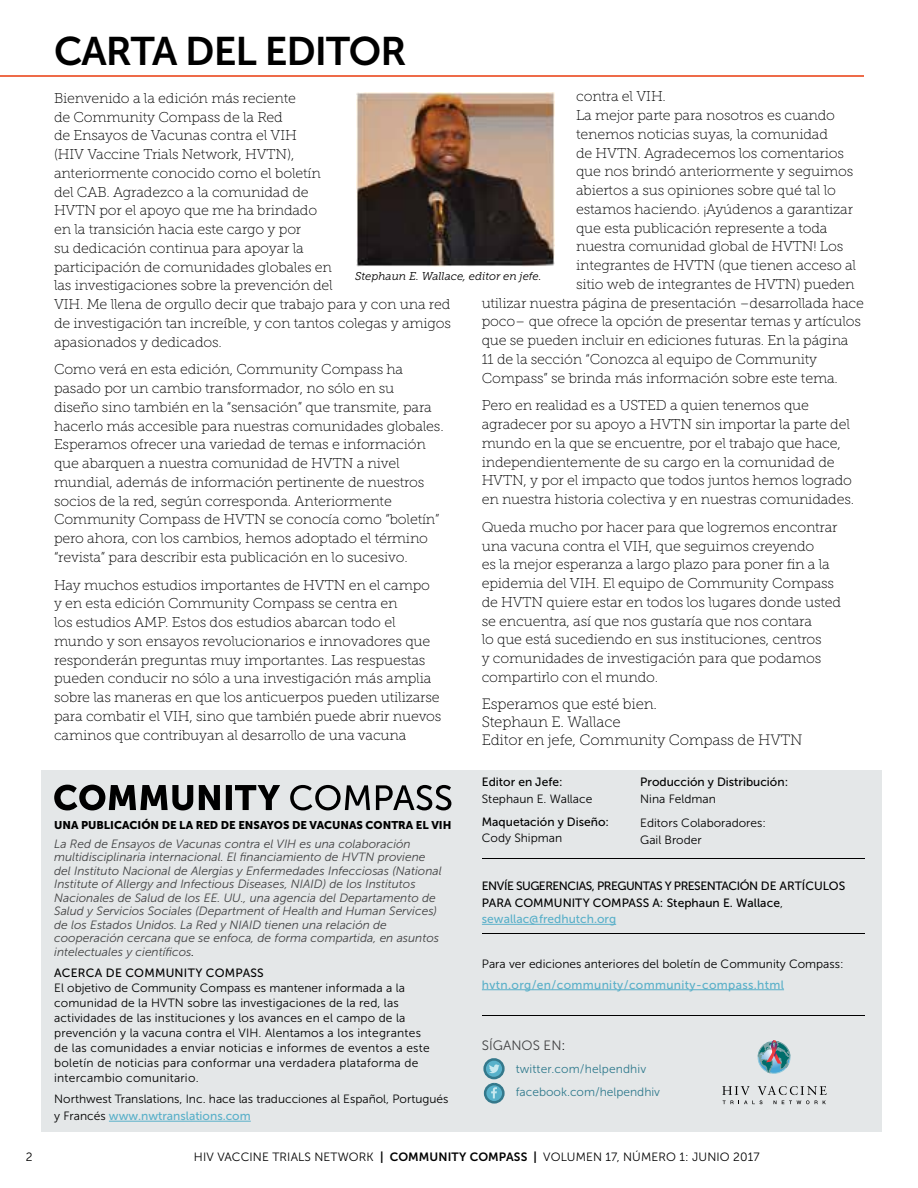
<style>
.page{position:relative;width:918px;height:1188px;background:#fff}
.page>*{position:absolute;margin:0;border:0;box-sizing:border-box;transform-origin:0 0}
.t1{font:39.75px "Museo Sans 700";letter-spacing:-.025em;color:#000}
.t2{font:15px/18px "Museo Slab 100";letter-spacing:-.01em;color:#000}
.t3{font:14.25px/18.8px "Museo Slab 100";letter-spacing:-.01em;color:#000}
.t4{font:13.5px "Museo Sans 300";color:#414142}
.t5{font:12px/15px "Museo Sans 300";letter-spacing:.01em;color:#000}
.t6{font:italic 12px/13.5px "Museo Sans 300";color:#414142}
.t7{font:12px/16.5px "Museo Sans 500";color:#000}
.t8{font:12px/23.1px "Museo Sans 300";color:#307a8d}
.t9{font:12px "Museo Sans 500";letter-spacing:.03em;color:#5ab0c9}
.t10{font:12px "Museo Sans 500";color:#5ab0c9}
.t11{font:12px "Museo Sans 500";letter-spacing:.02em;color:#000}
.t12{font:11.25px "Museo Sans 900";color:#000}
.t13{font:italic 11.25px "Museo Slab 300";color:#000}
.s1{color:#000}
.s2{font-family:"Museo Sans 300";color:#000}
.s3{font-family:"Museo Sans 300"}
.s4{color:#5ab0c9}
.s5{font-family:"Museo Sans 700"}
</style>
<div class="page">
<div style="left:41px;top:770px;width:841px;height:361px;background:#e4e7e8"></div>
<svg style="left:722px;top:1086px;width:105px;height:18px"></svg>
<svg style="left:758px;top:1040px;width:32px;height:33px"></svg>
<hr style="left:0;top:75px;width:864px;height:1px;background:#ee6b49">
<svg style="left:483px;top:1058px;width:22px;height:21px"></svg>
<svg style="left:489px;top:1064px;width:11px;height:9px"></svg>
<div style="left:484px;top:1083px;width:21px;height:21px;background:#58b1ca;border:3px solid #34788b;border-radius:50%"></div>
<svg style="left:491px;top:1087px;width:6px;height:11px"></svg>
<hr style="left:109px;top:1121px;width:142px;height:1px;background:#5ab0c9">
<hr style="left:482px;top:924px;width:134px;height:1px;background:#5ab0c9">
<img style="left:356px;top:92px;width:198px;height:174px">
<hr style="left:482px;top:989px;width:302px;height:1px;background:#5ab0c9">
<svg style="left:54px;top:785px;width:397px;height:25px"></svg>
<h1 class="t1" style="left:54px;top:30px;width:354px">CARTA DEL EDITOR</h1>
<p class="t3" style="left:576px;top:87px;width:91px">contra el VIH.</p>
<p class="t3" style="left:576px;top:106px;width:260px">La mejor parte para nosotros es cuando</p>
<p class="t3" style="left:576px;top:125px;width:253px">tenemos noticias suyas, la comunidad</p>
<p class="t3" style="left:576px;top:143px;width:269px">de HVTN. Agradecemos los comentarios</p>
<p class="t3" style="left:576px;top:162px;width:279px">que nos brindó anteriormente y seguimos</p>
<p class="t3" style="left:576px;top:181px;width:261px">abiertos a sus opiniones sobre qué tal lo</p>
<p class="t3" style="left:576px;top:200px;width:278px">estamos haciendo. ¡Ayúdenos a garantizar</p>
<p class="t3" style="left:576px;top:218px;width:253px">que esta publicación represente a toda</p>
<p class="t3" style="left:576px;top:237px;width:269px">nuestra comunidad global de HVTN! Los</p>
<p class="t3" style="left:576px;top:256px;width:282px">integrantes de HVTN (que tienen acceso al</p>
<p class="t3" style="left:576px;top:275px;width:280px">sitio web de integrantes de HVTN) pueden</p>
<p class="t3" style="left:482px;top:293px;width:384px">utilizar nuestra página de presentación –desarrollada hace</p>
<p class="t3" style="left:482px;top:312px;width:381px">poco– que ofrece la opción de presentar temas y artículos</p>
<p class="t3" style="left:482px;top:331px;width:368px">que se pueden incluir en ediciones futuras. En la página</p>
<p class="t3" style="left:482px;top:350px;width:337px">11 de la sección “Conozca al equipo de Community</p>
<p class="t3" style="left:482px;top:368px;width:358px">Compass” se brinda más información sobre este tema.</p>
<p class="t3" style="left:482px;top:396px;width:374px">Pero en realidad es a USTED a quien tenemos que agradecer por su apoyo a HVTN sin importar la parte del mundo en la que se encuentre, por el trabajo que hace, independientemente de su cargo en la comunidad de HVTN, y por el impacto que todos juntos hemos logrado en nuestra historia colectiva y en nuestras comunidades.</p>
<p class="t3" style="left:482px;top:518px;width:361px">Queda mucho por hacer para que logremos encontrar una vacuna contra el VIH, que seguimos creyendo<br>es la mejor esperanza a largo plazo para poner fin a la epidemia del VIH. El equipo de Community Compass de HVTN quiere estar en todos los lugares donde usted se encuentra, así que nos gustaría que nos contara<br>lo que está sucediendo en sus instituciones, centros<br>y comunidades de investigación para que podamos compartirlo con el mundo.</p>
<p class="t2" style="left:482px;top:695px;width:322px">Esperamos que esté bien.<br>Stephaun E. Wallace<br>Editor en jefe, Community Compass de HVTN</p>
<p class="t3" style="left:54px;top:89px;width:399px">Bienvenido a la edición más reciente<br>de Community Compass de la Red<br>de Ensayos de Vacunas contra el VIH<br>(HIV Vaccine Trials Network, HVTN),<br>anteriormente conocido como el boletín<br>del CAB. Agradezco a la comunidad de<br>HVTN por el apoyo que me ha brindado<br>en la transición hacia este cargo y por<br>su dedicación continua para apoyar la<br>participación de comunidades globales en<br>las investigaciones sobre la prevención del<br>VIH. Me llena de orgullo decir que trabajo para y con una red de investigación tan increíble, y con tantos colegas y amigos apasionados y dedicados.</p>
<p class="t3" style="left:54px;top:360px;width:391px">Como verá en esta edición, Community Compass ha pasado por un cambio transformador, no sólo en su<br>diseño sino también en la “sensación” que transmite, para hacerlo más accesible para nuestras comunidades globales.<br>Esperamos ofrecer una variedad de temas e información que abarquen a nuestra comunidad de HVTN a nivel mundial, además de información pertinente de nuestros socios de la red, según corresponda. Anteriormente Community Compass de HVTN se conocía como “boletín” pero ahora, con los cambios, hemos adoptado el término “revista” para describir esta publicación en lo sucesivo.</p>
<p class="t3" style="left:54px;top:575px;width:389px">Hay muchos estudios importantes de HVTN en el campo y en esta edición Community Compass se centra en<br>los estudios AMP. Estos dos estudios abarcan todo el mundo y son ensayos revolucionarios e innovadores que responderán preguntas muy importantes. Las respuestas pueden conducir no sólo a una investigación más amplia sobre las maneras en que los anticuerpos pueden utilizarse para combatir el VIH, sino que también puede abrir nuevos caminos que contribuyan al desarrollo de una vacuna</p>
<p class="t13" style="left:355px;top:270px;width:188px">Stephaun E. Wallace, editor en jefe.</p>
<p class="t12" style="left:54px;top:819px;width:399px">UNA PUBLICACIÓN DE LA RED DE ENSAYOS DE VACUNAS CONTRA EL VIH</p>
<p class="t6" style="left:54px;top:837px;width:389px">La Red de Ensayos de Vacunas contra el VIH es una colaboración multidisciplinaria internacional. El financiamiento de HVTN proviene del Instituto Nacional de Alergias y Enfermedades Infecciosas (National Institute of Allergy and Infectious Diseases, NIAID) de los Institutos Nacionales de Salud de los EE. UU., una agencia del Departamento de Salud y Servicios Sociales (Department of Health and Human Services) de los Estados Unidos. La Red y NIAID tienen una relación de cooperación cercana que se enfoca, de forma compartida, en asuntos intelectuales y científicos<span class="s1">.</span></p>
<p class="t11" style="left:54px;top:966px;width:211px">ACERCA DE COMMUNITY COMPASS</p>
<p class="t5" style="left:54px;top:980px;width:377px">El objetivo de Community Compass es mantener informada a la comunidad de la HVTN sobre las investigaciones de la red, las actividades de las instituciones y los avances en el campo de la prevención y la vacuna contra el VIH. Alentamos a los integrantes de las comunidades a enviar noticias e informes de eventos a este boletín de noticias para conformar una verdadera plataforma de intercambio comunitario.</p>
<p class="t5" style="left:54px;top:1092px;width:396px">Northwest Translations, Inc. hace las traducciones al Español, Portugués</p>
<p class="t10" style="left:54px;top:1109px;width:198px"><span class="s2">y Francés</span> www.nwtranslations.com</p>
<p class="t7" style="left:482px;top:774px;width:82px">Editor en Jefe:</p>
<p class="t5" style="left:482px;top:791px;width:112px">Stephaun E. Wallace</p>
<p class="t7" style="left:482px;top:813px;width:129px">Maquetación y Diseño:</p>
<p class="t5" style="left:482px;top:831px;width:82px">Cody Shipman</p>
<p class="t7" style="left:640px;top:774px;width:149px">Producción y Distribución:</p>
<p class="t5" style="left:640px;top:786px;width:127px;line-height:24.8px">Nina Feldman<br>Editors Colaboradores:</p>
<p class="t5" style="left:640px;top:832px;width:63px">Gail Broder</p>
<p class="t7" style="left:482px;top:878px;width:365px">ENVÍE SUGERENCIAS, PREGUNTAS Y PRESENTACIÓN DE ARTÍCULOS<br>PARA COMMUNITY COMPASS A: Stephaun E. Wallace<span class="s3">, </span><span class="s4">sewallac@fredhutch.org</span></p>
<p class="t5" style="left:482px;top:956px;width:363px">Para ver ediciones anteriores del boletín de Community Compass:</p>
<p class="t9" style="left:482px;top:978px;width:304px">hvtn.org/en/community/community-compass.html</p>
<p class="t4" style="left:482px;top:1038px;width:85px">SÍGANOS EN<span class="s1">:</span></p>
<p class="t8" style="left:516px;top:1057px;width:146px">twitter.com/helpendhiv facebook.com/helpendhiv</p>
<p class="t5" style="left:26px;top:1149px;width:8px">2</p>
<p class="t5" style="left:194px;top:1149px;width:567px">HIV VACCINE TRIALS NETWORK <span class="s5">| COMMUNITY COMPASS |</span> VOLUMEN 17, NÚMERO 1: JUNIO 2017</p>
</div>
